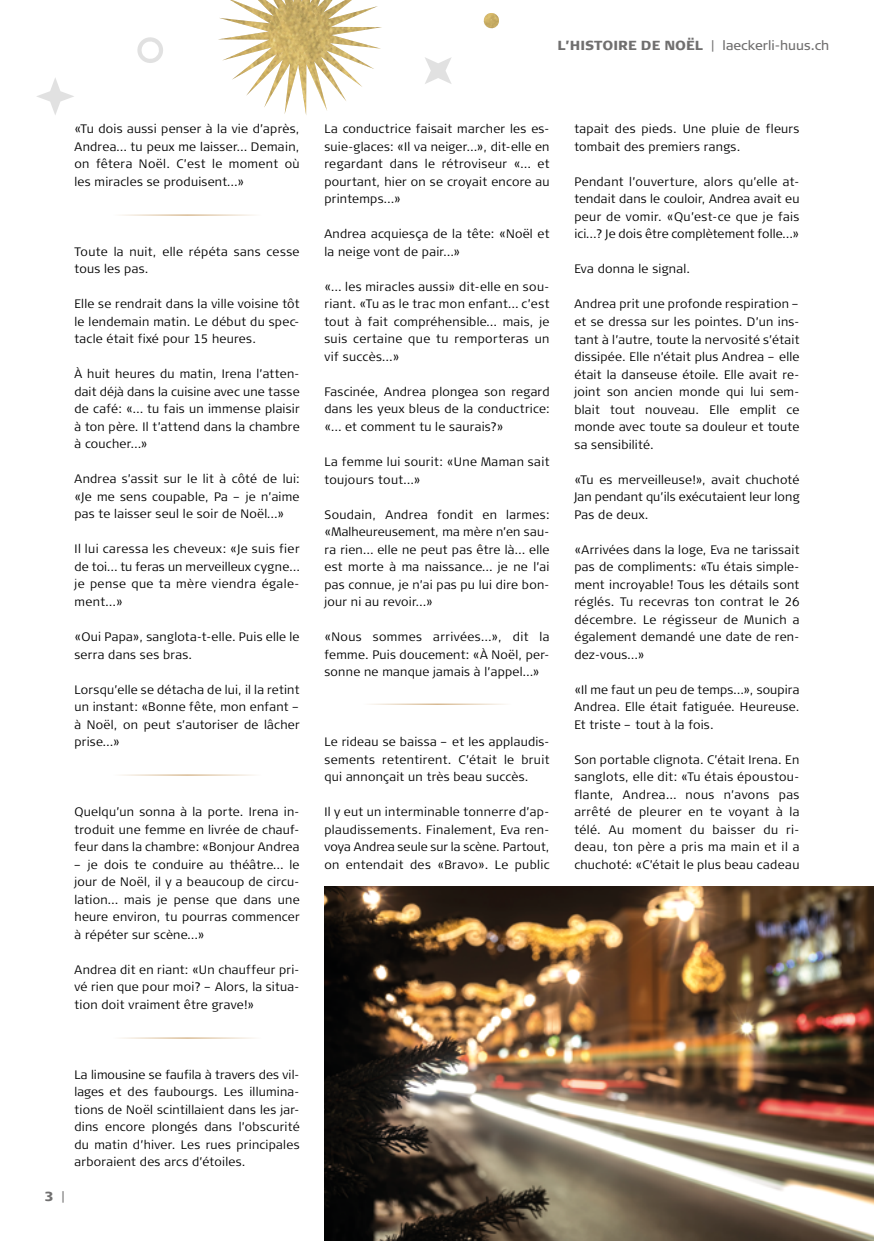
<style>
.page{position:relative;width:874px;height:1241px;background:#fff}
.page>*{position:absolute;margin:0;border:0;box-sizing:border-box;transform-origin:0 0}
.t1{font:13.12px "Signa Column";color:#706f6f}
.t2{font:900 13.12px "Signa Column";color:#706f6f}
.t3{font:300 12.25px/17.5px "Signa Column";letter-spacing:.02em;color:#000;text-align:justify}
.s1{font-weight:900}
.s2{font-weight:400}
</style>
<div class="page">
<hr style="left:112px;top:214px;width:149px;height:2px;background:#d3b184">
<hr style="left:112px;top:1037px;width:149px;height:1px;background:#d3b184">
<hr style="left:362px;top:703px;width:149px;height:1px;background:#d3b184">
<hr style="left:112px;top:774px;width:149px;height:1px;background:#d3b184">
<img style="left:324px;top:886px;width:549px;height:354px">
<img style="left:483px;top:13px;width:16px;height:16px">
<svg style="left:137px;top:37px;width:26px;height:26px"></svg>
<img style="left:218px;top:0;width:164px;height:115px">
<svg style="left:425px;top:57px;width:26px;height:27px"></svg>
<svg style="left:37px;top:78px;width:37px;height:37px"></svg>
<p class="t1" style="left:557px;top:37px;width:273px"><span class="s1">L’HISTOIRE DE NOËL</span> | laeckerli-huus.ch</p>
<p class="t3" style="left:74px;top:120px;width:226px">«Tu dois aussi penser à la vie d’après, Andrea… tu peux me laisser… Demain, on fêtera Noël. C’est le moment où les miracles se produisent…»</p>
<p class="t3" style="left:74px;top:243px;width:226px">Toute la nuit, elle répéta sans cesse tous les pas.</p>
<p class="t3" style="left:74px;top:295px;width:226px">Elle se rendrait dans la ville voisine tôt le lendemain matin. Le début du spec&shy;tacle était fixé pour 15 heures.</p>
<p class="t3" style="left:74px;top:365px;width:226px">À huit heures du matin, Irena l’atten&shy;dait déjà dans la cuisine avec une tasse de café: «… tu fais un immense plaisir à ton père. Il t’attend dans la chambre à coucher…»</p>
<p class="t3" style="left:74px;top:470px;width:226px">Andrea s’assit sur le lit à côté de lui: «Je me sens coupable, Pa – je n’aime pas te laisser seul le soir de Noël…»</p>
<p class="t3" style="left:74px;top:540px;width:226px">Il lui caressa les cheveux: «Je suis fier de toi… tu feras un merveilleux cygne… je pense que ta mère viendra égale&shy;ment…»</p>
<p class="t3" style="left:74px;top:628px;width:226px">«Oui Papa», sanglota-t-elle. Puis elle le serra dans ses bras.</p>
<p class="t3" style="left:74px;top:680px;width:226px">Lorsqu’elle se détacha de lui, il la retint un instant: «Bonne fête, mon enfant – à Noël, on peut s’autoriser de lâcher prise…»</p>
<p class="t3" style="left:74px;top:803px;width:226px">Quelqu’un sonna à la porte. Irena in&shy;troduit une femme en livrée de chauf&shy;feur dans la chambre: «Bonjour Andrea</p>
<p class="t3" style="left:74px;top:855px;width:226px">– je dois te conduire au théâtre… le jour de Noël, il y a beaucoup de circu&shy;lation… mais je pense que dans une heure environ, tu pourras commencer à répéter sur scène…»</p>
<p class="t3" style="left:74px;top:960px;width:226px">Andrea dit en riant: «Un chauffeur pri&shy;vé rien que pour moi? – Alors, la situa&shy;tion doit vraiment être grave!»</p>
<p class="t2" style="left:45px;top:1188px;width:22px">3 <span class="s2">|</span></p>
<p class="t3" style="left:74px;top:1065px;width:226px">La limousine se faufila à travers des vil&shy;lages et des faubourgs. Les illumina&shy;tions de Noël scintillaient dans les jar&shy;dins encore plongés dans l’obscurité du matin d’hiver. Les rues principales arboraient des arcs d’étoiles.</p>
<p class="t3" style="left:324px;top:120px;width:226px">La conductrice faisait marcher les es&shy;suie-glaces: «Il va neiger…», dit-elle en regardant dans le rétroviseur «… et pourtant, hier on se croyait encore au printemps…»</p>
<p class="t3" style="left:324px;top:225px;width:226px">Andrea acquiesça de la tête: «Noël et la neige vont de pair…»</p>
<p class="t3" style="left:324px;top:278px;width:226px">«… les miracles aussi» dit-elle en sou&shy;riant. «Tu as le trac mon enfant… c’est tout à fait compréhensible… mais, je suis certaine que tu remporteras un vif succès…»</p>
<p class="t3" style="left:324px;top:383px;width:226px">Fascinée, Andrea plongea son regard dans les yeux bleus de la conductrice: «… et comment tu le saurais?»</p>
<p class="t3" style="left:324px;top:453px;width:226px">La femme lui sourit: «Une Maman sait toujours tout…»</p>
<p class="t3" style="left:324px;top:505px;width:226px">Soudain, Andrea fondit en larmes: «Malheureusement, ma mère n’en sau&shy;ra rien… elle ne peut pas être là… elle est morte à ma naissance… je ne l’ai pas connue, je n’ai pas pu lui dire bon&shy;jour ni au revoir…»</p>
<p class="t3" style="left:324px;top:628px;width:226px">«Nous sommes arrivées…», dit la femme. Puis doucement: «À Noël, per&shy;sonne ne manque jamais à l’appel…»</p>
<p class="t3" style="left:324px;top:733px;width:226px">Le rideau se baissa – et les applaudis&shy;sements retentirent. C’était le bruit qui annonçait un très beau succès.</p>
<p class="t3" style="left:324px;top:803px;width:226px">Il y eut un interminable tonnerre d’ap&shy;plaudissements. Finalement, Eva ren&shy;voya Andrea seule sur la scène. Partout, on entendait des «Bravo». Le public</p>
<p class="t3" style="left:574px;top:120px;width:226px">tapait des pieds. Une pluie de fleurs tombait des premiers rangs.</p>
<p class="t3" style="left:574px;top:173px;width:226px">Pendant l’ouverture, alors qu’elle at&shy;tendait dans le couloir, Andrea avait eu peur de vomir. «Qu’est-ce que je fais ici…? Je dois être complètement folle…»</p>
<p class="t3" style="left:574px;top:261px;width:117px">Eva donna le signal.</p>
<p class="t3" style="left:574px;top:296px;width:226px">Andrea prit une profonde respiration – et se dressa sur les pointes. D’un ins&shy;tant à l’autre, toute la nervosité s’était dissipée. Elle n’était plus Andrea – elle était la danseuse étoile. Elle avait re&shy;joint son ancien monde qui lui sem&shy;blait tout nouveau. Elle emplit ce monde avec toute sa douleur et toute sa sensibilité.</p>
<p class="t3" style="left:574px;top:471px;width:226px">«Tu es merveilleuse!», avait chuchoté Jan pendant qu’ils exécutaient leur long Pas de deux.</p>
<p class="t3" style="left:574px;top:541px;width:226px">«Arrivées dans la loge, Eva ne tarissait pas de compliments: «Tu étais simple&shy;ment incroyable! Tous les détails sont réglés. Tu recevras ton contrat le 26 décembre. Le régisseur de Munich a également demandé une date de ren&shy;dez-vous…»</p>
<p class="t3" style="left:574px;top:681px;width:226px">«Il me faut un peu de temps…», soupira Andrea. Elle était fatiguée. Heureuse.<br>Et triste – tout à la fois.</p>
<p class="t3" style="left:574px;top:751px;width:226px">Son portable clignota. C’était Irena. En sanglots, elle dit: «Tu étais époustou&shy;flante, Andrea… nous n’avons pas arrêté de pleurer en te voyant à la télé. Au moment du baisser du ri&shy;deau, ton père a pris ma main et il a chuchoté: «C’était le plus beau cadeau</p>
</div>
